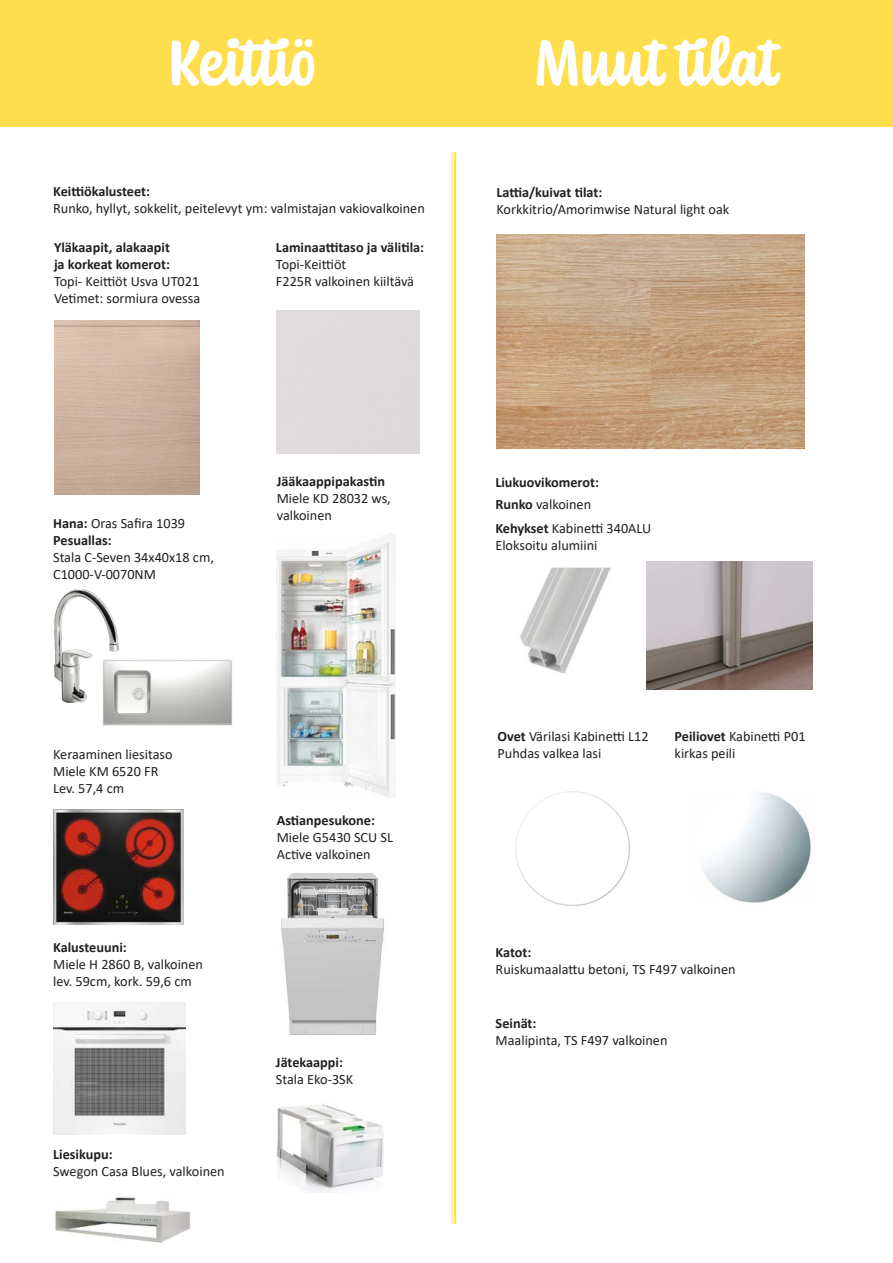
<style>
.page{position:relative;width:893px;height:1263px;background:#fff}
.page>*{position:absolute;margin:0;border:0;box-sizing:border-box;transform-origin:0 0}
.Otsikko2{font:700 67.5px "Coniferous";color:#fff}
.leipis{font:14.25px/17.1px "Calibri";color:#231f20}
.leipis-2{font:700 14.25px/17.1px "Calibri";color:#231f20}
.s1{font-weight:700}
</style>
<div class="page">
<div style="left:0;top:0;width:893px;height:127px;background:#ffde4e"></div>
<img style="left:55px;top:1197px;width:136px;height:46px">
<img style="left:103px;top:659px;width:130px;height:67px">
<img style="left:54px;top:590px;width:65px;height:112px">
<img style="left:276px;top:1104px;width:108px;height:88px">
<img style="left:281px;top:874px;width:103px;height:161px">
<img style="left:53px;top:1002px;width:133px;height:132px">
<img style="left:53px;top:809px;width:131px;height:115px">
<img style="left:520px;top:567px;width:91px;height:107px">
<img style="left:646px;top:562px;width:166px;height:127px">
<img style="left:702px;top:792px;width:110px;height:111px">
<img style="left:515px;top:791px;width:115px;height:115px">
<hr style="left:454px;top:152px;width:2px;height:1072px;background:#ffde4e">
<hr style="left:452px;top:152px;width:1px;height:1072px;background:#ffde4e">
<img style="left:277px;top:533px;width:119px;height:265px">
<img style="left:497px;top:235px;width:308px;height:214px">
<p class="Otsikko2" style="left:166px;top:16px;width:150px">Keittiö</p>
<p class="leipis-2" style="left:53px;top:182px;width:98px">Keittiökalusteet:</p>
<p class="leipis" style="left:53px;top:199px;width:373px">Runko, hyllyt, sokkelit, peitelevyt ym: valmistajan vakiovalkoinen</p>
<p class="leipis-2" style="left:54px;top:238px;width:118px">Yläkaapit, alakaapit ja korkeat komerot:</p>
<p class="leipis" style="left:54px;top:272px;width:147px">Topi- Keittiöt Usva UT021</p>
<p class="leipis" style="left:54px;top:289px;width:148px">Vetimet: sormiura ovessa</p>
<p class="leipis-2" style="left:276px;top:238px;width:150px">Laminaattitaso ja välitila:</p>
<p class="leipis" style="left:276px;top:255px;width:72px">Topi-Keittiöt</p>
<p class="leipis" style="left:276px;top:272px;width:140px">F225R valkoinen kiiltävä</p>
<p class="leipis" style="left:53px;top:514px;width:134px"><span class="s1">Hana:</span> Oras Safira 1039</p>
<p class="leipis-2" style="left:53px;top:531px;width:60px">Pesuallas:</p>
<p class="leipis" style="left:53px;top:548px;width:162px">Stala C-Seven 34x40x18 cm,</p>
<p class="leipis" style="left:53px;top:565px;width:104px">C1000-V-0070NM</p>
<p class="leipis-2" style="left:277px;top:473px;width:110px">Jääkaappipakastin</p>
<p class="leipis" style="left:277px;top:490px;width:116px">Miele KD 28032 ws,</p>
<p class="leipis" style="left:277px;top:507px;width:57px">valkoinen</p>
<p class="leipis" style="left:53px;top:745px;width:121px">Keraaminen liesitaso</p>
<p class="leipis" style="left:53px;top:762px;width:107px">Miele KM 6520 FR</p>
<p class="leipis" style="left:53px;top:779px;width:72px">Lev. 57,4 cm</p>
<p class="leipis-2" style="left:53px;top:939px;width:75px">Kalusteuuni:</p>
<p class="leipis" style="left:53px;top:956px;width:151px">Miele H 2860 B, valkoinen</p>
<p class="leipis" style="left:53px;top:973px;width:140px">lev. 59cm, kork. 59,6 cm</p>
<p class="leipis-2" style="left:53px;top:1145px;width:61px">Liesikupu:</p>
<p class="leipis" style="left:53px;top:1162px;width:173px">Swegon Casa Blues, valkoinen</p>
<p class="leipis-2" style="left:277px;top:811px;width:100px">Astianpesukone:</p>
<p class="leipis" style="left:277px;top:828px;width:118px">Miele G5430 SCU SL</p>
<p class="leipis" style="left:277px;top:845px;width:95px">Active valkoinen</p>
<p class="leipis-2" style="left:276px;top:1053px;width:69px">Jätekaappi:</p>
<p class="leipis" style="left:276px;top:1070px;width:79px">Stala Eko-3SK</p>
<p class="Otsikko2" style="left:533px;top:16px;width:248px">Muut tilat</p>
<p class="leipis-2" style="left:496px;top:183px;width:107px">Lattia/kuivat tilat:</p>
<p class="leipis" style="left:496px;top:200px;width:234px">Korkkitrio/Amorimwise Natural light oak</p>
<p class="leipis-2" style="left:495px;top:474px;width:105px">Liukuovikomerot:</p>
<p class="leipis" style="left:495px;top:495px;width:97px"><span class="s1">Runko</span> valkoinen</p>
<p class="leipis" style="left:495px;top:520px;width:157px"><span class="s1">Kehykset</span> Kabinetti 340ALU</p>
<p class="leipis" style="left:495px;top:537px;width:104px">Eloksoitu alumiini</p>
<p class="leipis" style="left:497px;top:727px;width:153px"><span class="s1">Ovet</span> Värilasi Kabinetti L12<br>Puhdas valkea lasi</p>
<p class="leipis" style="left:674px;top:727px;width:132px"><span class="s1">Peiliovet</span> Kabinetti P01</p>
<p class="leipis" style="left:674px;top:745px;width:62px">kirkas peili</p>
<p class="leipis-2" style="left:496px;top:943px;width:37px">Katot:</p>
<p class="leipis" style="left:496px;top:960px;width:242px">Ruiskumaalattu betoni, TS F497 valkoinen</p>
<p class="leipis-2" style="left:496px;top:1014px;width:42px">Seinät:</p>
<p class="leipis" style="left:496px;top:1031px;width:173px">Maalipinta, TS F497 valkoinen</p>
</div>
